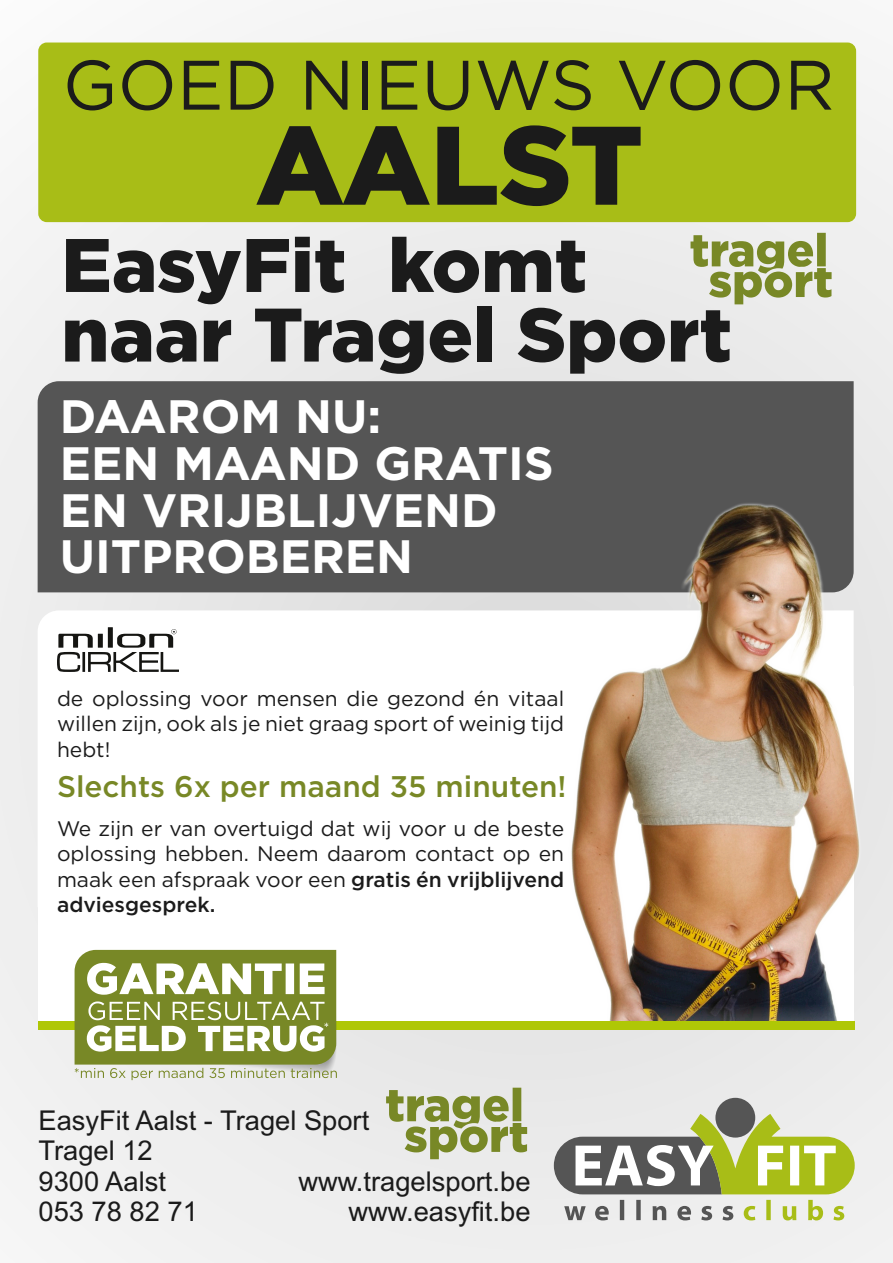
<style>
.page{position:relative;width:893px;height:1263px;background:#eee}
.page>*{position:absolute;margin:0;border:0;box-sizing:border-box;transform-origin:0 0}
.t1{font:900 111.45px "Gotham";letter-spacing:-.01em;color:#1b1b1b}
.t2{font:900 75.6px/69.6px "Gotham";color:#1b1b1b}
.t3{font:69.75px "Gotham";color:#1b1b1b}
.t4{font:700 46.8px/46.7px "Gotham";color:#fff}
.t5{font:500 29.85px "Gotham";color:#788826}
.t6{font:27.3px/30.5px "Arial";color:#1b1b1b}
.t7{font:21px/25.2px "Gotham";color:#1b1b1b;text-align:justify}
.s1{font-weight:500}
</style>
<div class="page">
<div style="left:38px;top:43px;width:818px;height:179px;background:#a8bd17;border-radius:9px"></div>
<div style="left:38px;top:687px;width:816px;height:336px;background:#fff"></div>
<div style="left:38px;top:611px;width:505px;height:76px;background:#fff"></div>
<div style="left:38px;top:381px;width:816px;height:211px;background:#555"></div>
<img style="left:543px;top:488px;width:317px;height:537px">
<div style="left:38px;top:1021px;width:816px;height:8px;background:#afc706"></div>
<svg style="left:57px;top:627px;width:122px;height:45px;background:#bbbbba"></svg>
<svg style="left:75px;top:950px;width:262px;height:130px"></svg>
<svg style="left:564px;top:1200px;width:169px;height:20px"></svg>
<svg style="left:744px;top:1200px;width:100px;height:20px"></svg>
<svg style="left:554px;top:1114px;width:301px;height:80px"></svg>
<div style="left:715px;top:1098px;width:40px;height:39px;background:#555;border-radius:50%"></div>
<svg style="left:690px;top:233px;width:142px;height:71px"></svg>
<svg style="left:386px;top:1088px;width:141px;height:71px"></svg>
<h3 class="t3" style="left:63px;top:54px;width:773px">GOED NIEUWS VOOR</h3>
<h1 class="t1" style="left:256px;top:116px;width:389px">AALST</h1>
<h2 class="t2" style="left:61px;top:234px;width:672px">EasyFit komt naar Tragel Sport</h2>
<h3 class="t4" style="left:60px;top:396px;width:495px">DAAROM NU:<br>EEN MAAND GRATIS<br>EN VRIJBLIJVEND<br>UITPROBEREN</h3>
<p class="t7" style="left:57px;top:687px;width:509px">de oplossing voor mensen die gezond én vitaal willen zijn, ook als je niet graag sport of weinig tijd hebt!</p>
<h3 class="t5" style="left:57px;top:773px;width:511px">Slechts 6x per maand 35 minuten!</h3>
<p class="t7" style="left:57px;top:817px;width:509px">We zijn er van overtuigd dat wij voor u de beste oplossing hebben. Neem daarom contact op en maak een afspraak voor een <span class="s1">gratis én vrijblijvend adviesgesprek.</span></p>
<h3 class="t6" style="left:38px;top:1107px;width:332px">EasyFit Aalst - Tragel Sport<br>Tragel 12<br>9300 Aalst<br>053 78 82 71</h3>
<h3 class="t6" style="left:298px;top:1168px;width:234px;text-align:right">www.tragelsport.be www.easyfit.be</h3>
</div>
